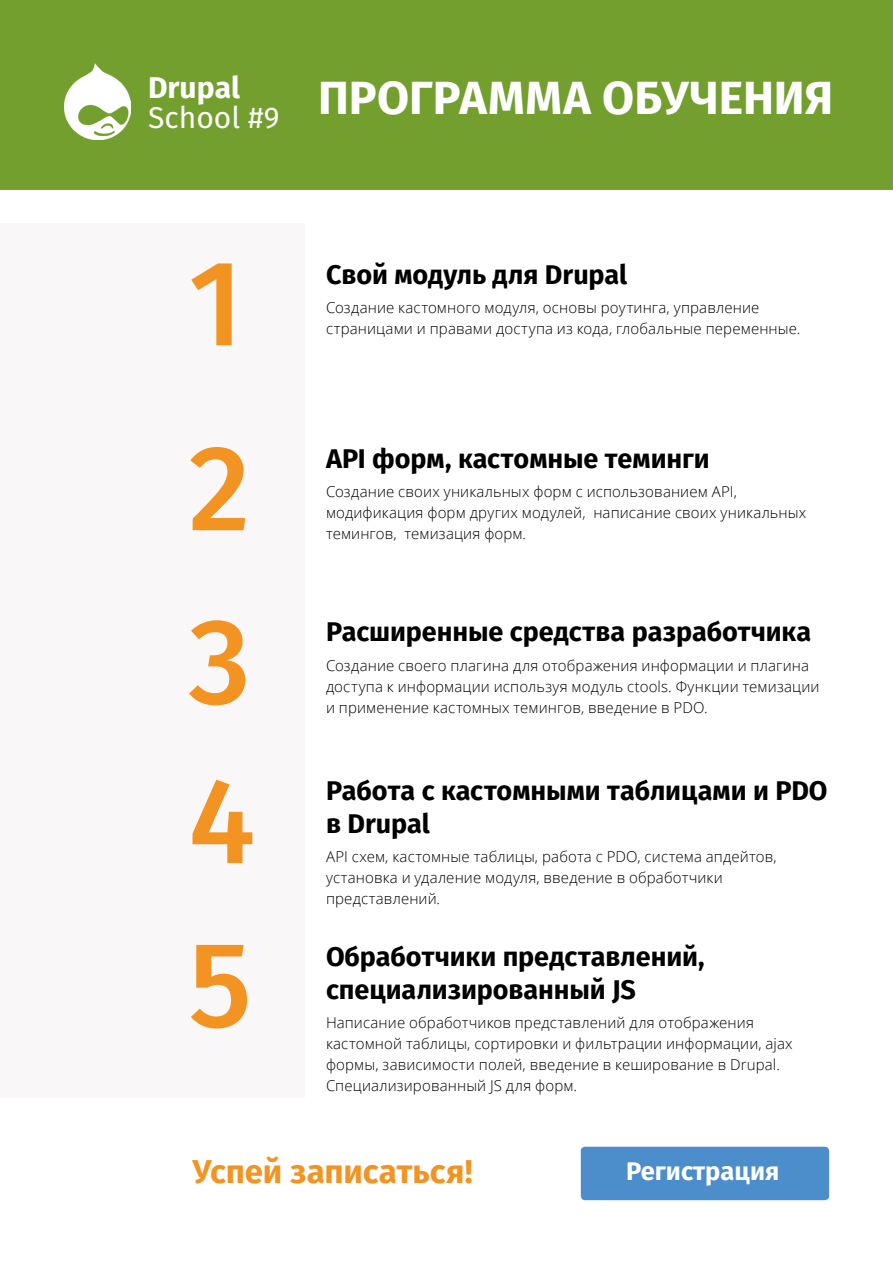
<style>
.page{position:relative;width:893px;height:1263px;background:#fff}
.page>*{position:absolute;margin:0;border:0;box-sizing:border-box;transform-origin:0 0}
.t1{font:500 121.5px "Fira Sans";color:#f39322}
.t2{font:700 46.5px "Fira Sans";color:#fff}
.t3{font:700 33px "Fira Sans";letter-spacing:-.005em;color:#f39322}
.t4{font:30px "Fira Sans";color:#fff}
.t5{font:700 30px "Fira Sans";color:#fff}
.t6{font:700 27px/32.4px "Fira Sans";letter-spacing:-.005em;color:#000}
.t7{font:700 25.5px "Fira Sans";color:#fff}
.t8{font:300 15px/21px "Open Sans";letter-spacing:.01em;color:#000}
</style>
<div class="page">
<div style="left:0;top:0;width:893px;height:190px;background:#729f2d"></div>
<img style="left:64px;top:64px;width:67px;height:76px">
<div style="left:0;top:224px;width:305px;height:874px;background:#f9f7f7"></div>
<div style="left:581px;top:1147px;width:248px;height:53px;background:#4c8dcb;border-radius:4px"></div>
<p class="t5" style="left:148px;top:67px;width:93px">Drupal</p>
<p class="t4" style="left:148px;top:97px;width:133px">School #9</p>
<p class="t2" style="left:318px;top:66px;width:517px">ПРОГРАММА ОБУЧЕНИЯ</p>
<p class="t1" style="left:189px;top:218px;width:56px">1</p>
<p class="t6" style="left:326px;top:260px;width:303px">Свой модуль для Drupal</p>
<p class="t8" style="left:326px;top:297px;width:476px">Создание кастомного модуля, основы роутинга, управление страницами и правами доступа из кода, глобальные переменные.</p>
<p class="t1" style="left:189px;top:403px;width:63px">2</p>
<p class="t6" style="left:326px;top:444px;width:385px">API форм, кастомные теминги</p>
<p class="t8" style="left:326px;top:481px;width:482px">Создание своих уникальных форм с использованием API, модификация форм других модулей, написание своих уникальных темингов, темизация форм.</p>
<p class="t1" style="left:189px;top:576px;width:63px">3</p>
<p class="t1" style="left:189px;top:735px;width:68px">4</p>
<p class="t1" style="left:189px;top:899px;width:65px">5</p>
<p class="t6" style="left:326px;top:617px;width:487px">Расширенные средства разработчика</p>
<p class="t8" style="left:326px;top:654px;width:495px">Создание своего плагина для отображения информации и плагина доступа к информации используя модуль ctools. Функции темизации и применение кастомных темингов, введение в PDO.</p>
<p class="t6" style="left:326px;top:777px;width:503px">Работа с кастомными таблицами и PDO в Drupal</p>
<p class="t8" style="left:326px;top:846px;width:452px">API схем, кастомные таблицы, работа с PDO, система апдейтов, установка и удаление модуля, введение в обработчики представлений.</p>
<p class="t6" style="left:326px;top:943px;width:380px">Обработчики представлений, специализированный JS</p>
<p class="t8" style="left:326px;top:1012px;width:468px">Написание обработчиков представлений для отображения кастомной таблицы, сортировки и фильтрации информации, ajax формы, зависимости полей, введение в кеширование в Drupal.<br>Специализированный JS для форм.</p>
<p class="t3" style="left:192px;top:1148px;width:282px">Успей записаться!</p>
<p class="t7" style="left:626px;top:1153px;width:155px">Регистрация</p>
</div>
